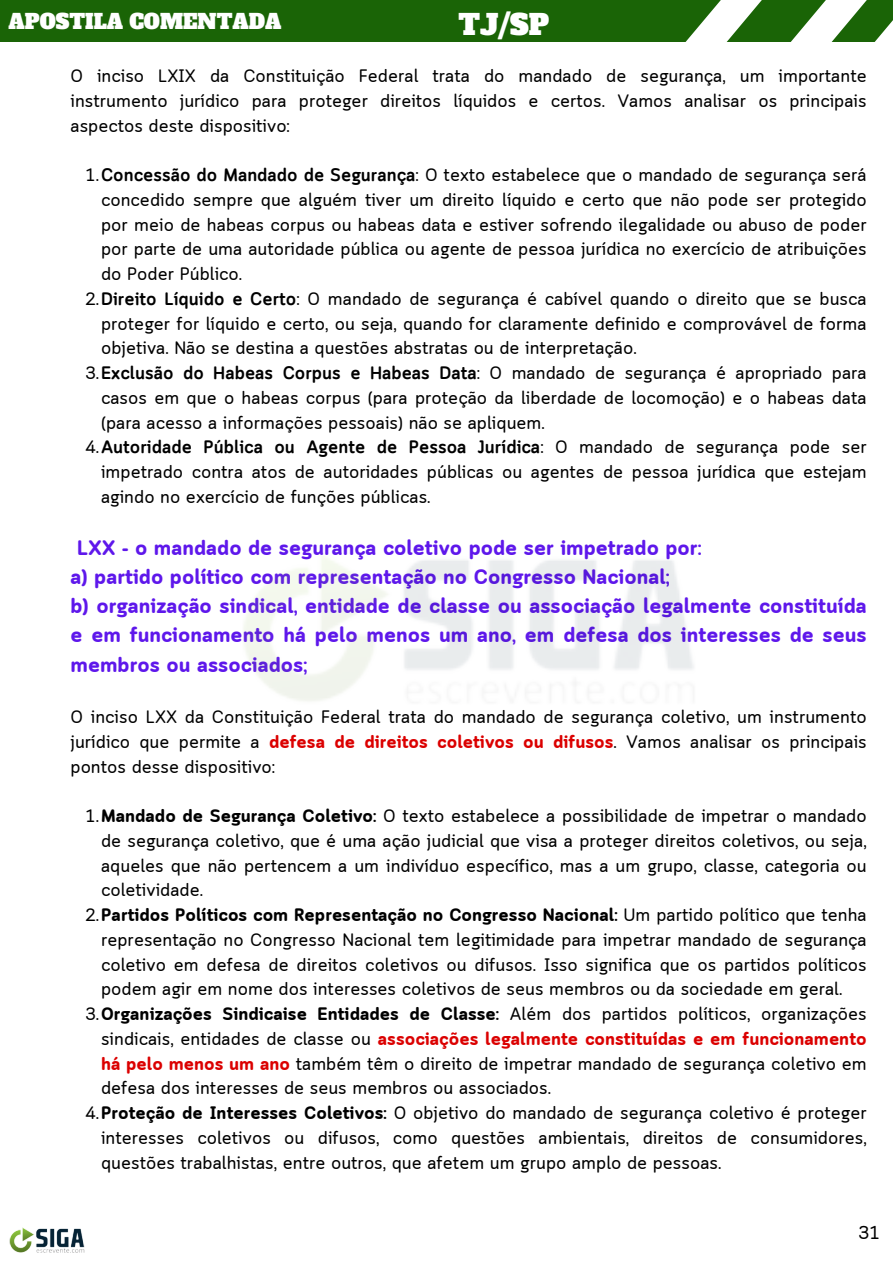
<style>
.page{position:relative;width:893px;height:1264px;background:#fff}
.page>*{position:absolute;margin:0;border:0;box-sizing:border-box;transform-origin:0 0}
.t1{font:27.75px "Alfa Slab One";color:#fff}
.t2{font:700 21px/29.2px "Cloud Soft";color:#5e17eb;text-align:justify}
.t3{font:20.25px "Alfa Slab One";color:#fff}
.t4{font:18.75px "Cloud Soft";color:#000}
.t5{font:18px/24.8px "Cloud Soft";color:#000;text-align:justify}
.s1{font-weight:600}
.s2{font-weight:700;color:#db0000}
.s3{font-weight:700}
</style>
<div class="page">
<svg style="left:0;top:0;width:892px;height:42px;background:#2f721d"></svg>
<img style="left:9px;top:1227px;width:76px;height:26px">
<p class="t3" style="left:9px;top:8px;width:274px">APOSTILA COMENTADA</p>
<p class="t1" style="left:458px;top:6px;width:92px">TJ/SP</p>
<p class="t5" style="left:70px;top:65px;width:797px">O inciso LXIX da Constituição Federal trata do mandado de segurança, um importante instrumento jurídico para proteger direitos líquidos e certos. Vamos analisar os principais aspectos deste dispositivo:</p>
<p class="t5" style="left:101px;top:164px;width:767px;text-indent:-16px">1.<span class="s1">Concessão do Mandado de Segurança</span>: O texto estabelece que o mandado de segurança será concedido sempre que alguém tiver um direito líquido e certo que não pode ser protegido por meio de habeas corpus ou habeas data e estiver sofrendo ilegalidade ou abuso de poder por parte de uma autoridade pública ou agente de pessoa jurídica no exercício de atribuições do Poder Público.</p>
<p class="t5" style="left:101px;top:288px;width:767px;text-indent:-16px">2.<span class="s1">Direito Líquido e Certo</span>: O mandado de segurança é cabível quando o direito que se busca proteger for líquido e certo, ou seja, quando for claramente definido e comprovável de forma objetiva. Não se destina a questões abstratas ou de interpretação.</p>
<p class="t5" style="left:101px;top:362px;width:767px;text-indent:-16px">3.<span class="s1">Exclusão do Habeas Corpus e Habeas Data</span>: O mandado de segurança é apropriado para casos em que o habeas corpus (para proteção da liberdade de locomoção) e o habeas data (para acesso a informações pessoais) não se apliquem.</p>
<p class="t5" style="left:101px;top:436px;width:767px;text-indent:-16px">4.<span class="s1">Autoridade Pública ou Agente de Pessoa Jurídica</span>: O mandado de segurança pode ser impetrado contra atos de autoridades públicas ou agentes de pessoa jurídica que estejam agindo no exercício de funções públicas.</p>
<p class="t2" style="left:77px;top:534px;width:626px">LXX - o mandado de segurança coletivo pode ser impetrado por:</p>
<p class="t2" style="left:70px;top:564px;width:600px">a) partido político com representação no Congresso Nacional;</p>
<p class="t2" style="left:70px;top:593px;width:797px">b) organização sindical, entidade de classe ou associação legalmente constituída e em funcionamento há pelo menos um ano, em defesa dos interesses de seus membros ou associados;</p>
<p class="t5" style="left:70px;top:706px;width:797px">O inciso LXX da Constituição Federal trata do mandado de segurança coletivo, um instrumento jurídico que permite a <span class="s2">defesa de direitos coletivos ou difusos</span>. Vamos analisar os principais pontos desse dispositivo:</p>
<p class="t5" style="left:101px;top:805px;width:767px;text-indent:-16px">1.<span class="s3">Mandado de Segurança Coletivo:</span> O texto estabelece a possibilidade de impetrar o mandado de segurança coletivo, que é uma ação judicial que visa a proteger direitos coletivos, ou seja, aqueles que não pertencem a um indivíduo específico, mas a um grupo, classe, categoria ou coletividade.</p>
<p class="t5" style="left:101px;top:904px;width:767px;text-indent:-16px">2.<span class="s3">Partidos Políticos com Representação no Congresso Nacional:</span> Um partido político que tenha representação no Congresso Nacional tem legitimidade para impetrar mandado de segurança coletivo em defesa de direitos coletivos ou difusos. Isso significa que os partidos políticos podem agir em nome dos interesses coletivos de seus membros ou da sociedade em geral.</p>
<p class="t5" style="left:101px;top:1003px;width:767px;text-indent:-16px">3.<span class="s3">Organizações Sindicaise Entidades de Classe:</span> Além dos partidos políticos, organizações sindicais, entidades de classe ou <span class="s2">associações legalmente constituídas e em funcionamento há pelo menos um ano</span> também têm o direito de impetrar mandado de segurança coletivo em defesa dos interesses de seus membros ou associados.</p>
<p class="t5" style="left:101px;top:1102px;width:767px;text-indent:-16px">4.<span class="s3">Proteção de Interesses Coletivos:</span> O objetivo do mandado de segurança coletivo é proteger interesses coletivos ou difusos, como questões ambientais, direitos de consumidores, questões trabalhistas, entre outros, que afetem um grupo amplo de pessoas.</p>
<p class="t4" style="left:858px;top:1221px;width:23px">31</p>
</div>
